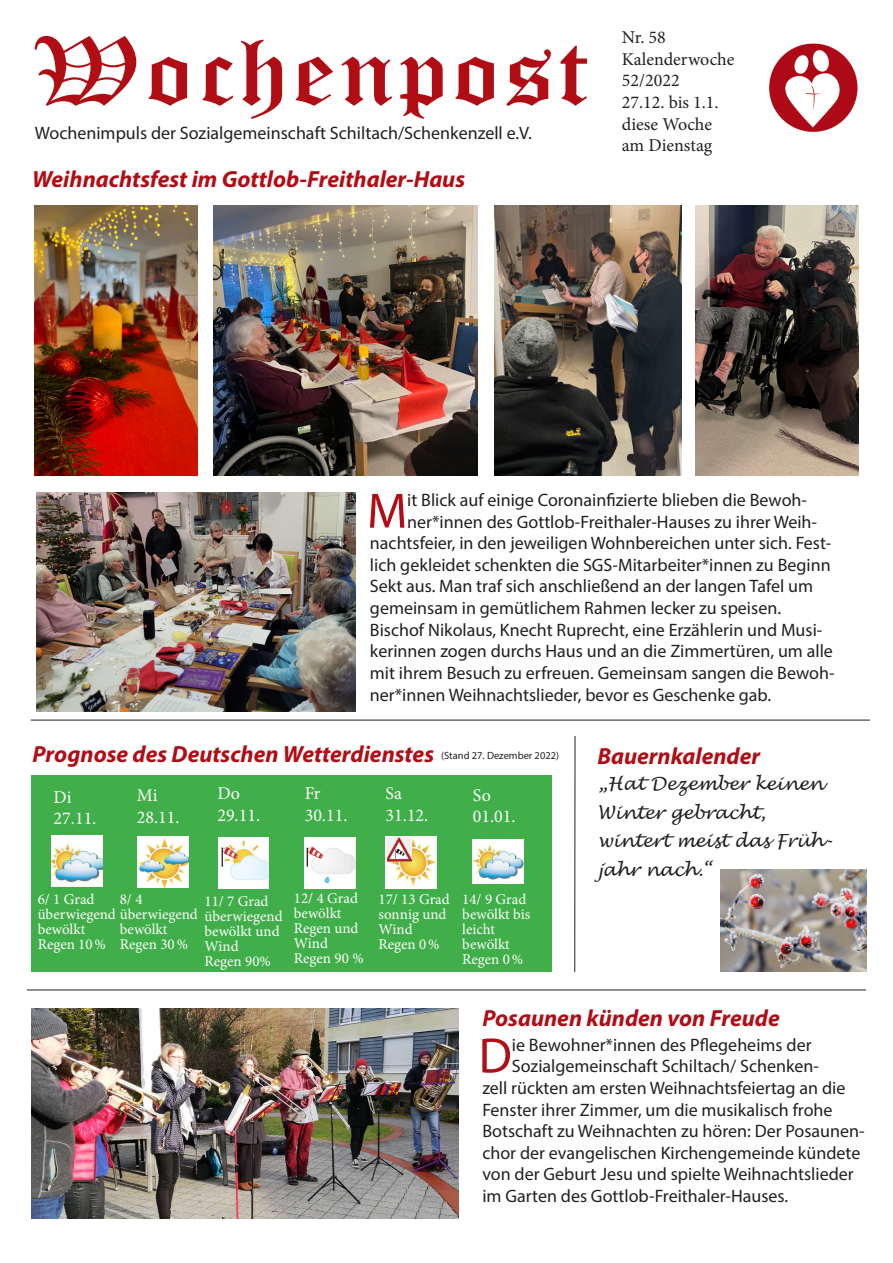
<style>
.page{position:relative;width:893px;height:1263px;background:#fff}
.page>*{position:absolute;margin:0;border:0;box-sizing:border-box;transform-origin:0 0}
.t1{font:94.5px "Old English Text";letter-spacing:.04em;color:#b00d15;scale:1.15 1}
.t2{font:50.1px "Myriad Pro";color:#b00d15}
.t3{font:italic 700 23.4px "Myriad Pro";color:#b00d15}
.t4{font:18px/21.6px "Myriad Pro";color:#231f20}
.t5{font:italic 18px/28.5px "Lucida Handwriting";letter-spacing:-.01em;color:#231f20}
.t6{font:18px/21.6px "Minion Pro";color:#231f20}
.t7{font:18px "Minion Pro";color:#fff}
.t8{font:15px/15px "Minion Pro";color:#fff}
.t9{font:10.5px "Myriad Pro";color:#231f20}
</style>
<div class="page">
<img style="left:769px;top:43px;width:89px;height:89px">
<div style="left:32px;top:775px;width:520px;height:196px;background:#40ae49"></div>
<img style="left:51px;top:835px;width:51px;height:52px">
<img style="left:137px;top:836px;width:51px;height:52px">
<img style="left:304px;top:837px;width:52px;height:51px">
<hr style="left:574px;top:736px;width:1px;height:236px;background:#231f20">
<img style="left:35px;top:205px;width:163px;height:270px">
<hr style="left:31px;top:720px;width:839px;height:1px;background:#231f20">
<img style="left:720px;top:869px;width:146px;height:102px">
<hr style="left:27px;top:990px;width:839px;height:1px;background:#231f20">
<img style="left:214px;top:205px;width:264px;height:270px">
<img style="left:494px;top:205px;width:188px;height:270px">
<img style="left:695px;top:205px;width:163px;height:270px">
<img style="left:218px;top:837px;width:50px;height:52px">
<img style="left:386px;top:837px;width:51px;height:51px">
<img style="left:387px;top:837px;width:24px;height:24px">
<img style="left:473px;top:839px;width:51px;height:44px">
<img style="left:32px;top:1008px;width:426px;height:210px">
<img style="left:36px;top:493px;width:320px;height:218px">
<p class="t1" style="left:31px;top:11px;width:487px">Wochenpost</p>
<p class="t6" style="left:622px;top:27px;width:46px">Nr. 58</p>
<p class="t6" style="left:622px;top:48px;width:114px">Kalenderwoche<br>52/2022<br>27.12. bis 1.1. diese Woche am Dienstag</p>
<p class="t4" style="left:35px;top:121px;width:499px">Wochenimpuls der Sozialgemeinschaft Schiltach/Schenkenzell e.V.</p>
<p class="t3" style="left:32px;top:164px;width:434px">Weihnachtsfest im Gottlob-Freithaler-Haus</p>
<p class="t2" style="left:367px;top:480px;width:42px">M</p>
<p class="t4" style="left:407px;top:489px;width:401px">it Blick auf einige Coronainfizierte blieben die Bewoh-</p>
<p class="t4" style="left:407px;top:511px;width:411px">ner*innen des Gottlob-Freithaler-Hauses zu ihrer Weih-</p>
<p class="t4" style="left:370px;top:532px;width:463px">nachtsfeier, in den jeweiligen Wohnbereichen unter sich. Fest-</p>
<p class="t4" style="left:370px;top:554px;width:462px">lich gekleidet schenkten die SGS-Mitarbeiter*innen zu Beginn</p>
<p class="t4" style="left:370px;top:575px;width:445px">Sekt aus. Man traf sich anschließend an der langen Tafel um</p>
<p class="t4" style="left:370px;top:597px;width:413px">gemeinsam in gemütlichem Rahmen lecker zu speisen.</p>
<p class="t4" style="left:370px;top:619px;width:466px">Bischof Nikolaus, Knecht Ruprecht, eine Erzählerin und Musi&shy;kerinnen zogen durchs Haus und an die Zimmertüren, um alle mit ihrem Besuch zu erfreuen. Gemeinsam sangen die Bewoh&shy;ner*innen Weihnachtslieder, bevor es Geschenke gab.</p>
<p class="t3" style="left:33px;top:738px;width:403px">Prognose des Deutschen Wetterdienstes</p>
<p class="t3" style="left:597px;top:740px;width:164px">Bauernkalender</p>
<p class="t5" style="left:597px;top:770px;width:236px">„Hat Dezember keinen<br>Winter gebracht, wintert meist das Früh&shy;jahr nach.“</p>
<p class="t9" style="left:441px;top:749px;width:119px">(Stand 27. Dezember 2022)</p>
<p class="t7" style="left:217px;top:781px;width:24px">Do</p>
<p class="t7" style="left:217px;top:803px;width:44px">29.11.</p>
<p class="t7" style="left:386px;top:782px;width:18px">Sa</p>
<p class="t7" style="left:386px;top:803px;width:44px">31.12.</p>
<p class="t7" style="left:305px;top:781px;width:17px">Fr</p>
<p class="t7" style="left:305px;top:803px;width:44px">30.11.</p>
<p class="t7" style="left:473px;top:783px;width:19px">So</p>
<p class="t7" style="left:473px;top:804px;width:44px">01.01.</p>
<p class="t7" style="left:137px;top:784px;width:22px">Mi</p>
<p class="t7" style="left:137px;top:805px;width:44px">28.11.</p>
<p class="t7" style="left:54px;top:785px;width:20px">Di</p>
<p class="t7" style="left:54px;top:806px;width:44px">27.11.</p>
<p class="t8" style="left:38px;top:892px;width:58px">6/ 1 Grad</p>
<p class="t8" style="left:38px;top:907px;width:162px">überwiegend überwiegend bewölkt<br>Regen 10%</p>
<p class="t8" style="left:120px;top:892px;width:24px">8/ 4</p>
<p class="t8" style="left:120px;top:922px;width:70px">bewölkt<br>Regen 30%</p>
<p class="t8" style="left:204px;top:893px;width:66px">11/ 7 Grad</p>
<p class="t8" style="left:204px;top:908px;width:80px">überwiegend bewölkt und<br>Wind</p>
<p class="t8" style="left:204px;top:953px;width:68px">Regen 90%</p>
<p class="t8" style="left:294px;top:891px;width:66px">12/ 4 Grad</p>
<p class="t8" style="left:294px;top:906px;width:71px">bewölkt<br>Regen und<br>Wind<br>Regen 90 %</p>
<p class="t8" style="left:378px;top:892px;width:73px">17/ 13 Grad</p>
<p class="t8" style="left:378px;top:907px;width:69px">sonnig und<br>Wind<br>Regen 0%</p>
<p class="t8" style="left:462px;top:892px;width:69px">14/ 9 Grad bewölkt bis leicht bewölkt<br>Regen 0%</p>
<p class="t3" style="left:482px;top:1002px;width:299px">Posaunen künden von Freude</p>
<p class="t2" style="left:479px;top:1025px;width:35px">D</p>
<p class="t4" style="left:512px;top:1034px;width:301px">ie Bewohner*innen des Pflegeheims der</p>
<p class="t4" style="left:512px;top:1055px;width:309px">Sozialgemeinschaft Schiltach/ Schenken-</p>
<p class="t4" style="left:482px;top:1077px;width:365px">zell rückten am ersten Weihnachtsfeiertag an die</p>
<p class="t4" style="left:482px;top:1098px;width:352px">Fenster ihrer Zimmer, um die musikalisch frohe</p>
<p class="t4" style="left:482px;top:1120px;width:384px">Botschaft zu Weihnachten zu hören: Der Posaunen-</p>
<p class="t4" style="left:482px;top:1142px;width:379px">chor der evangelischen Kirchengemeinde kündete</p>
<p class="t4" style="left:482px;top:1163px;width:373px">von der Geburt Jesu und spielte Weihnachtslieder</p>
<p class="t4" style="left:482px;top:1185px;width:307px">im Garten des Gottlob-Freithaler-Hauses.</p>
</div>
